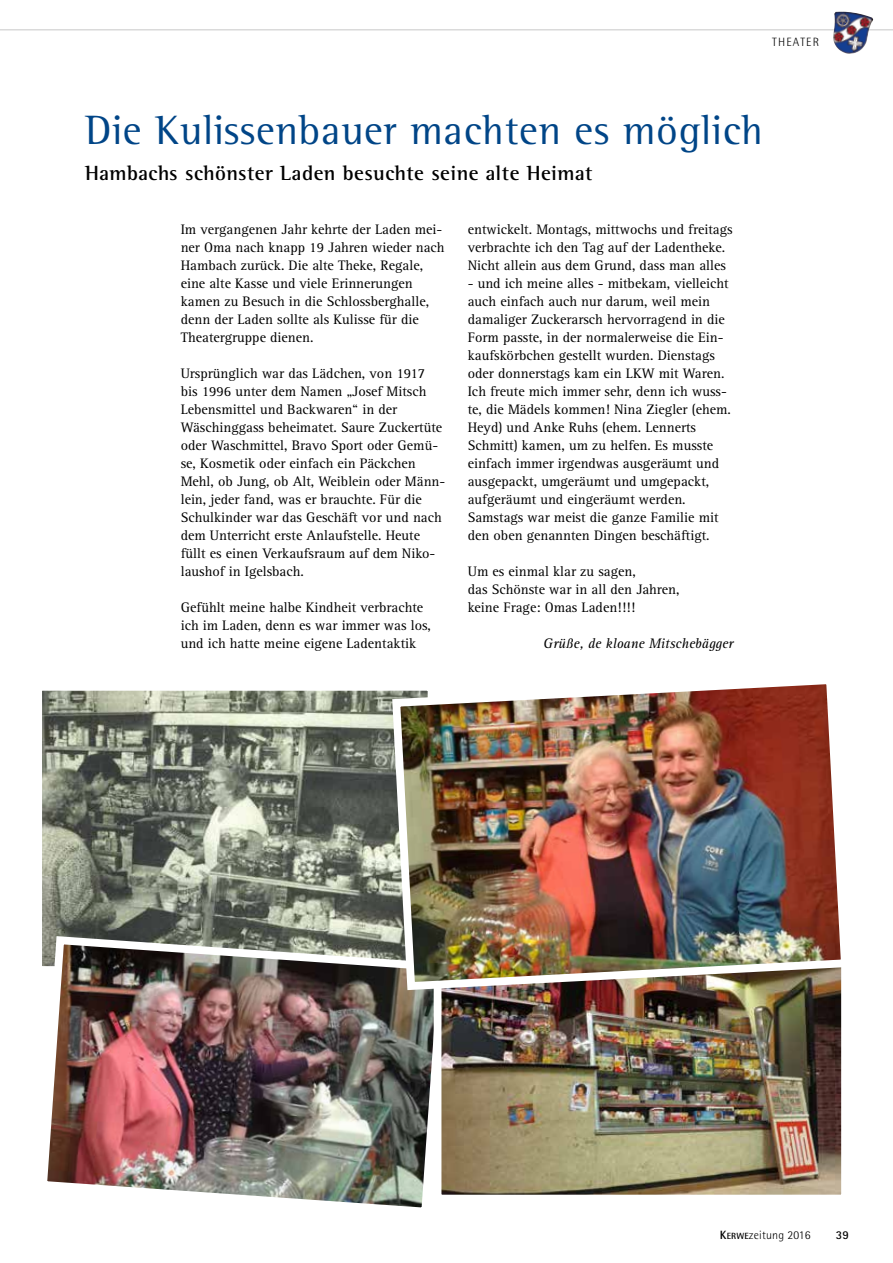
<style>
.page{position:relative;width:893px;height:1263px;background:#fff}
.page>*{position:absolute;margin:0;border:0;box-sizing:border-box;transform-origin:0 0}
.t1{font:42px "Rotis Semi Serif Std";letter-spacing:.015em;color:#004587}
.t2{font:700 21px "Rotis Semi Serif Std";letter-spacing:.02em;color:#000}
.t3{font:14.25px/18px "Rotis Serif Std";color:#000}
.t4{font:italic 14.25px "Rotis Serif Std";color:#000}
.t5{font:300 12px "Rotis Semi Sans Std";letter-spacing:.015em;color:#000}
.t6{font:300 12px "Rotis Semi Sans Std";letter-spacing:.1em;color:#000}
.t7{font:700 12px "Rotis Sans Serif Std";color:#000}
.s1{font-weight:700}
.s2{font-weight:700;font-size:9px}
</style>
<div class="page">
<hr style="left:0;top:29px;width:893px;height:2px;background:#dadada">
<img style="left:43px;top:692px;width:345px;height:240px">
<div style="left:36px;top:685px;width:398px;height:287px;border:6px solid #fff"></div>
<img style="left:36px;top:932px;width:398px;height:276px">
<img style="left:443px;top:994px;width:397px;height:199px">
<div style="left:434px;top:936px;width:415px;height:266px;border:8px solid #fff"></div>
<img style="left:388px;top:684px;width:461px;height:310px">
<p class="t6" style="left:772px;top:35px;width:49px">THEATER</p>
<h1 class="t1" style="left:85px;top:105px;width:679px">Die Kulissenbauer machten es möglich</h1>
<h2 class="t2" style="left:85px;top:160px;width:509px">Hambachs schönster Laden besuchte seine alte Heimat</h2>
<p class="t3" style="left:181px;top:221px;width:265px">Im vergangenen Jahr kehrte der Laden mei&shy;ner Oma nach knapp 19 Jahren wieder nach Hambach zurück. Die alte Theke, Regale, eine alte Kasse und viele Erinnerungen kamen zu Besuch in die Schlossberghalle, denn der Laden sollte als Kulisse für die Theatergruppe dienen.</p>
<p class="t3" style="left:181px;top:365px;width:266px">Ursprünglich war das Lädchen, von 1917 bis 1996 unter dem Namen „Josef Mitsch Lebensmittel und Backwaren“ in der Wäschinggass beheimatet. Saure Zuckertüte oder Waschmittel, Bravo Sport oder Gemü&shy;se, Kosmetik oder einfach ein Päckchen Mehl, ob Jung, ob Alt, Weiblein oder Männ&shy;lein, jeder fand, was er brauchte. Für die Schulkinder war das Geschäft vor und nach dem Unterricht erste Anlaufstelle. Heute füllt es einen Verkaufsraum auf dem Niko&shy;laushof in Igelsbach.</p>
<p class="t3" style="left:181px;top:599px;width:252px">Gefühlt meine halbe Kindheit verbrachte ich im Laden, denn es war immer was los, und ich hatte meine eigene Ladentaktik</p>
<p class="t3" style="left:468px;top:221px;width:266px">entwickelt. Montags, mittwochs und freitags verbrachte ich den Tag auf der Ladentheke.<br>Nicht allein aus dem Grund, dass man alles</p>
<p class="t3" style="left:468px;top:275px;width:265px">- und ich meine alles - mitbekam, vielleicht auch einfach auch nur darum, weil mein damaliger Zuckerarsch hervorragend in die Form passte, in der normalerweise die Ein&shy;kaufskörbchen gestellt wurden. Dienstags oder donnerstags kam ein LKW mit Waren.<br>Ich freute mich immer sehr, denn ich wuss&shy;te, die Mädels kommen! Nina Ziegler (ehem.<br>Heyd) und Anke Ruhs (ehem. Lennerts Schmitt) kamen, um zu helfen. Es musste einfach immer irgendwas ausgeräumt und ausgepackt, umgeräumt und umgepackt, aufgeräumt und eingeräumt werden.<br>Samstags war meist die ganze Familie mit den oben genannten Dingen beschäftigt.</p>
<p class="t3" style="left:468px;top:563px;width:213px">Um es einmal klar zu sagen,<br>das Schönste war in all den Jahren, keine Frage: Omas Laden!!!!</p>
<p class="t4" style="left:543px;top:635px;width:192px">Grüße, de kloane Mitschebägger</p>
<p class="t5" style="left:720px;top:1228px;width:92px"><span class="s1">K</span><span class="s2">ERWE</span>zeitung 2016</p>
<p class="t7" style="left:836px;top:1227px;width:15px">39</p>
</div>
